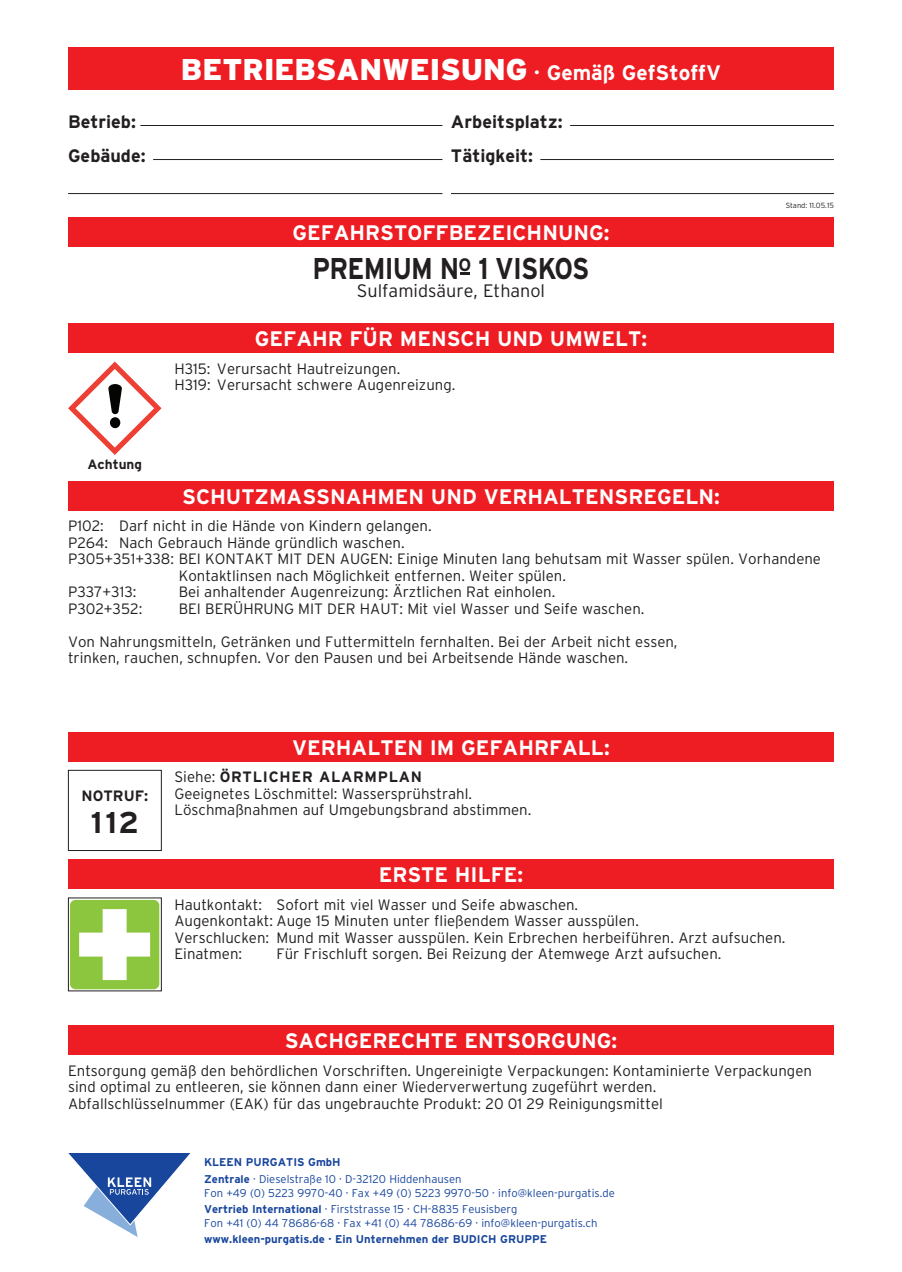
<style>
.page{position:relative;width:902px;height:1272px;background:#fff}
.page>*{position:absolute;margin:0;border:0;box-sizing:border-box;transform-origin:0 0}
.t1{font:900 30px "Interstate";color:#fff}
.t2{font:700 30px "Interstate";letter-spacing:-.03em;color:#231f20;scale:.87 1}
.t3{font:700 30px "Interstate";letter-spacing:-.03em;color:#231f20}
.Balkenschrift{font:700 21px "Interstate";color:#fff}
.t4{font:700 18px "Interstate";color:#231f20}
.Inhaltsstoffe{font:300 18px "Interstate";color:#231f20}
.Grundschrift{font:300 15px/16.5px "Interstate";color:#231f20}
.Grundschrift-2{font:700 15px "Interstate";letter-spacing:.05em;color:#231f20}
.nFl_Gefahrensymbol{font:700 13.5px "Interstate";color:#231f20}
.t5{font:300 11.25px/13.5px "Interstate";color:#18469d}
.t6{font:700 11.25px "Interstate";color:#18469d}
.t7{font:300 7.5px "Interstate";color:#231f20}
.s1{font-weight:700;font-size:21px}
.s2{font-weight:300}
.s3{font-weight:700}
</style>
<div class="page">
<svg style="left:68px;top:1153px;width:123px;height:83px"></svg>
<div style="left:68px;top:217px;width:765px;height:30px;background:#ee1d23"></div>
<div style="left:68px;top:323px;width:765px;height:30px;background:#ee1d23"></div>
<div style="left:68px;top:480px;width:765px;height:30px;background:#ee1d23"></div>
<div style="left:68px;top:731px;width:765px;height:30px;background:#ee1d23"></div>
<div style="left:68px;top:770px;width:94px;height:80px;border:1px solid #231f20"></div>
<div style="left:68px;top:1025px;width:765px;height:29px;background:#ee1d23"></div>
<div style="left:68px;top:859px;width:765px;height:30px;background:#ee1d23"></div>
<svg style="left:70px;top:899px;width:89px;height:90px"></svg>
<div style="left:68px;top:897px;width:94px;height:94px;border:1px solid #231f20"></div>
<div style="left:68px;top:47px;width:765px;height:42px;background:#ee1d23"></div>
<hr style="left:140px;top:125px;width:302px;height:1px;background:#231f20">
<hr style="left:153px;top:159px;width:289px;height:1px;background:#231f20">
<hr style="left:570px;top:125px;width:263px;height:1px;background:#231f20">
<hr style="left:540px;top:159px;width:293px;height:1px;background:#231f20">
<hr style="left:68px;top:193px;width:374px;height:1px;background:#231f20">
<hr style="left:451px;top:193px;width:382px;height:1px;background:#231f20">
<svg style="left:460px;top:272px;width:10px;height:2px"></svg>
<svg style="left:68px;top:361px;width:93px;height:94px"></svg>
<p class="t4" style="left:68px;top:111px;width:69px">Betrieb:</p>
<p class="t4" style="left:68px;top:145px;width:79px">Gebäude:</p>
<p class="nFl_Gefahrensymbol" style="left:87px;top:457px;width:56px">Achtung</p>
<p class="t1" style="left:181px;top:52px;width:541px">BETRIEBSANWEISUNG <span class="s1">· Gemäß GefStoffV</span></p>
<p class="t4" style="left:451px;top:111px;width:113px">Arbeitsplatz:</p>
<p class="t4" style="left:451px;top:145px;width:84px">Tätigkeit:</p>
<p class="Balkenschrift" style="left:292px;top:221px;width:319px">GEFAHRSTOFFBEZEICHNUNG:</p>
<p class="t2" style="left:312px;top:252px;width:319px">PREMIUM N<sup>O</sup> 1 VISKOS</p>
<p class="Inhaltsstoffe" style="left:357px;top:281px;width:190px">Sulfamidsäure, Ethanol</p>
<p class="Balkenschrift" style="left:255px;top:327px;width:393px">GEFAHR FÜR MENSCH UND UMWELT:</p>
<p class="Grundschrift" style="left:174px;top:360px;width:227px">H315: Verursacht Hautreizungen.</p>
<p class="Grundschrift" style="left:174px;top:376px;width:282px">H319: Verursacht schwere Augenreizung.</p>
<p class="t7" style="left:785px;top:201px;width:50px">Stand: 11.05.15</p>
<p class="Balkenschrift" style="left:182px;top:484px;width:539px">SCHUTZMASSNAHMEN UND VERHALTENSREGELN:</p>
<p class="Grundschrift" style="left:68px;top:517px;width:365px">P102: Darf nicht in die Hände von Kindern gelangen.</p>
<p class="Grundschrift" style="left:68px;top:534px;width:338px">P264: Nach Gebrauch Hände gründlich waschen.</p>
<p class="Grundschrift" style="left:179px;top:550px;width:643px;text-indent:-111px">P305+351+338: BEI KONTAKT MIT DEN AUGEN: Einige Minuten lang behutsam mit Wasser spülen. Vorhandene<br>Kontaktlinsen nach Möglichkeit entfernen. Weiter spülen.</p>
<p class="Grundschrift" style="left:68px;top:583px;width:70px">P337+313:</p>
<p class="Grundschrift" style="left:179px;top:583px;width:378px">Bei anhaltender Augenreizung: Ärztlichen Rat einholen.</p>
<p class="Grundschrift" style="left:68px;top:600px;width:76px">P302+352:</p>
<p class="Grundschrift" style="left:179px;top:600px;width:467px">BEI BERÜHRUNG MIT DER HAUT: Mit viel Wasser und Seife waschen.</p>
<p class="Grundschrift" style="left:68px;top:633px;width:611px">Von Nahrungsmitteln, Getränken und Futtermitteln fernhalten. Bei der Arbeit nicht essen, trinken, rauchen, schnupfen. Vor den Pausen und bei Arbeitsende Hände waschen.</p>
<p class="Grundschrift-2" style="left:81px;top:787px;width:68px">NOTRUF:</p>
<p class="t3" style="left:91px;top:805px;width:50px">112</p>
<p class="Balkenschrift" style="left:292px;top:735px;width:319px">VERHALTEN IM GEFAHRFALL:</p>
<p class="Grundschrift-2" style="left:174px;top:768px;width:249px"><span class="s2">Siehe:</span> ÖRTLICHER ALARMPLAN</p>
<p class="Grundschrift" style="left:174px;top:785px;width:299px">Geeignetes Löschmittel: Wassersprühstrahl.</p>
<p class="Grundschrift" style="left:174px;top:801px;width:358px">Löschmaßnahmen auf Umgebungsbrand abstimmen.</p>
<p class="Balkenschrift" style="left:378px;top:863px;width:146px">ERSTE HILFE:</p>
<p class="Grundschrift" style="left:174px;top:896px;width:405px">Hautkontakt: Sofort mit viel Wasser und Seife abwaschen.</p>
<p class="Grundschrift" style="left:174px;top:912px;width:466px">Augenkontakt: Auge 15 Minuten unter fließendem Wasser ausspülen.</p>
<p class="Grundschrift" style="left:174px;top:929px;width:612px">Verschlucken: Mund mit Wasser ausspülen. Kein Erbrechen herbeiführen. Arzt aufsuchen.</p>
<p class="Grundschrift" style="left:174px;top:945px;width:69px">Einatmen:</p>
<p class="Grundschrift" style="left:276px;top:945px;width:446px">Für Frischluft sorgen. Bei Reizung der Atemwege Arzt aufsuchen.</p>
<p class="Balkenschrift" style="left:285px;top:1029px;width:334px">SACHGERECHTE ENTSORGUNG:</p>
<p class="Grundschrift" style="left:68px;top:1061px;width:745px">Entsorgung gemäß den behördlichen Vorschriften. Ungereinigte Verpackungen: Kontaminierte Verpackungen sind optimal zu entleeren, sie können dann einer Wiederverwertung zugeführt werden.</p>
<p class="Grundschrift" style="left:68px;top:1094px;width:596px">Abfallschlüsselnummer (EAK) für das ungebrauchte Produkt: 20 01 29 Reinigungsmittel</p>
<p class="t6" style="left:204px;top:1156px;width:138px">KLEEN PURGATIS GmbH</p>
<p class="t5" style="left:204px;top:1172px;width:412px"><span class="s3">Zentrale</span> · Dieselstraße 10 · D-32120 Hiddenhausen<br>Fon +49 (0) 5223 9970-40 · Fax +49 (0) 5223 9970-50 · info@kleen-purgatis.de</p>
<p class="t5" style="left:204px;top:1202px;width:395px"><span class="s3">Vertrieb International</span> · Firststrasse 15 · CH-8835 Feusisberg<br>Fon +41 (0) 44 78686-68 · Fax +41 (0) 44 78686-69 · info@kleen-purgatis.ch</p>
<p class="t6" style="left:204px;top:1233px;width:344px">www.kleen-purgatis.de · Ein Unternehmen der BUDICH GRUPPE</p>
</div>
